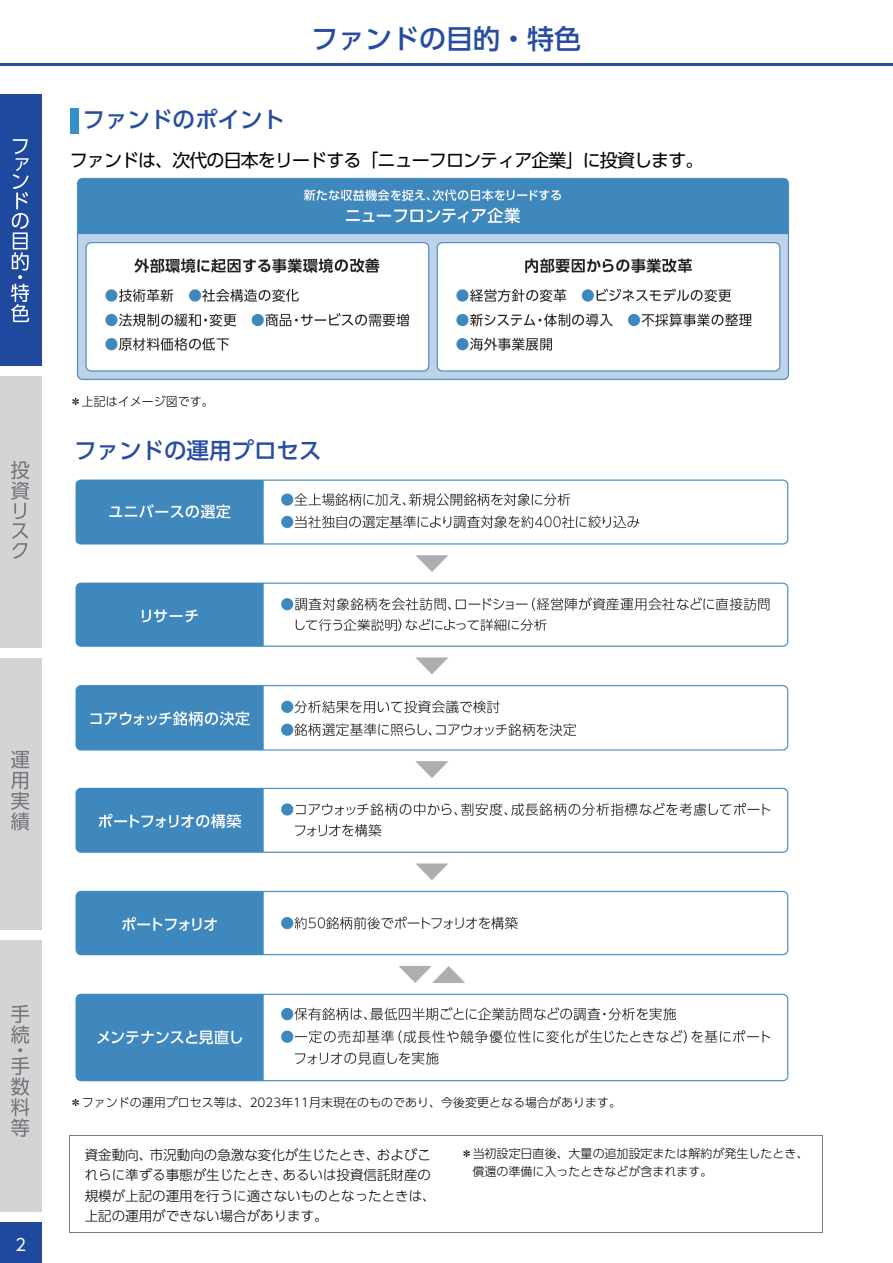
<style>
.page{position:relative;width:893px;height:1263px;background:#fff}
.page>*{position:absolute;margin:0;border:0;box-sizing:border-box;transform-origin:0 0}
.t1{font:500 27px "UD Shin Go Pr 6 N";color:#274ca1}
.t2{font:500 22.5px "UD Shin Go Pr 6 N";color:#274ca1}
.t3{font:18px "UD Shin Go Pr 6 N";letter-spacing:-.05em;color:#000}
.t4{font:16.5px "UD Shin Go Pr 6 N";color:#fff}
.t5{font:300 13.5px/20.2px "UD Shin Go Pr 6 N";color:#000}
.t6{font:300 12px/18.1px "UD Shin Go Pr 6 N";color:#000}
</style>
<div class="page">
<hr style="left:0;top:64px;width:893px;height:2px;background:#274ca1">
<div style="left:70px;top:108px;width:8px;height:25px;background:#358fcd"></div>
<hr style="left:69px;top:1135px;width:754px;height:1px;background:#7c7e82">
<hr style="left:69px;top:1136px;width:1px;height:97px;background:#7c7e82">
<hr style="left:69px;top:1232px;width:362px;height:1px;background:#7c7e82">
<hr style="left:430px;top:1232px;width:31px;height:1px;background:#7c7e82">
<hr style="left:460px;top:1232px;width:362px;height:1px;background:#7c7e82">
<hr style="left:822px;top:1136px;width:1px;height:97px;background:#7c7e82">
<img style="left:76px;top:177px;width:714px;height:204px">
<img style="left:75px;top:479px;width:714px;height:603px">
<div style="left:0;top:95px;width:41px;height:271px;background:#1e499f"></div>
<div style="left:0;top:377px;width:41px;height:271px;background:#d3d4d5"></div>
<div style="left:0;top:658px;width:41px;height:272px;background:#d3d4d5"></div>
<div style="left:0;top:940px;width:41px;height:271px;background:#d3d4d5"></div>
<div style="left:0;top:1222px;width:41px;height:41px;background:#1e499f"></div>
<svg style="left:11px;top:139px;width:18px;height:183px"></svg>
<svg style="left:11px;top:461px;width:18px;height:98px"></svg>
<svg style="left:11px;top:751px;width:18px;height:79px"></svg>
<svg style="left:11px;top:1005px;width:18px;height:132px"></svg>
<h1 class="t1" style="left:311px;top:16px;width:271px">ファンドの目的・特色</h1>
<h2 class="t2" style="left:83px;top:101px;width:204px">ファンドのポイント</h2>
<h3 class="t3" style="left:70px;top:146px;width:635px">ファンドは、次代の日本をリードする「ニューフロンティア企業」に投資します。</h3>
<p class="t6" style="left:70px;top:392px;width:145px">＊上記はイメージ図です。</p>
<h2 class="t2" style="left:74px;top:432px;width:249px">ファンドの運用プロセス</h2>
<h3 class="t4" style="left:13px;top:1231px;width:18px">２</h3>
<p class="t6" style="left:70px;top:1093px;width:553px">＊ファンドの運用プロセス等は、2023年11月末現在のものであり、今後変更となる場合があります。</p>
<p class="t5" style="left:85px;top:1144px;width:353px">資金動向、市況動向の急激な変化が生じたとき、およびこれらに準ずる事態が生じたとき、あるいは投資信託財産の規模が上記の運用を行うに適さないものとなったときは、上記の運用ができない場合があります。</p>
<p class="t6" style="left:473px;top:1144px;width:338px;text-indent:-12px">＊当初設定日直後、大量の追加設定または解約が発生したとき、償還の準備に入ったときなどが含まれます。</p>
</div>
